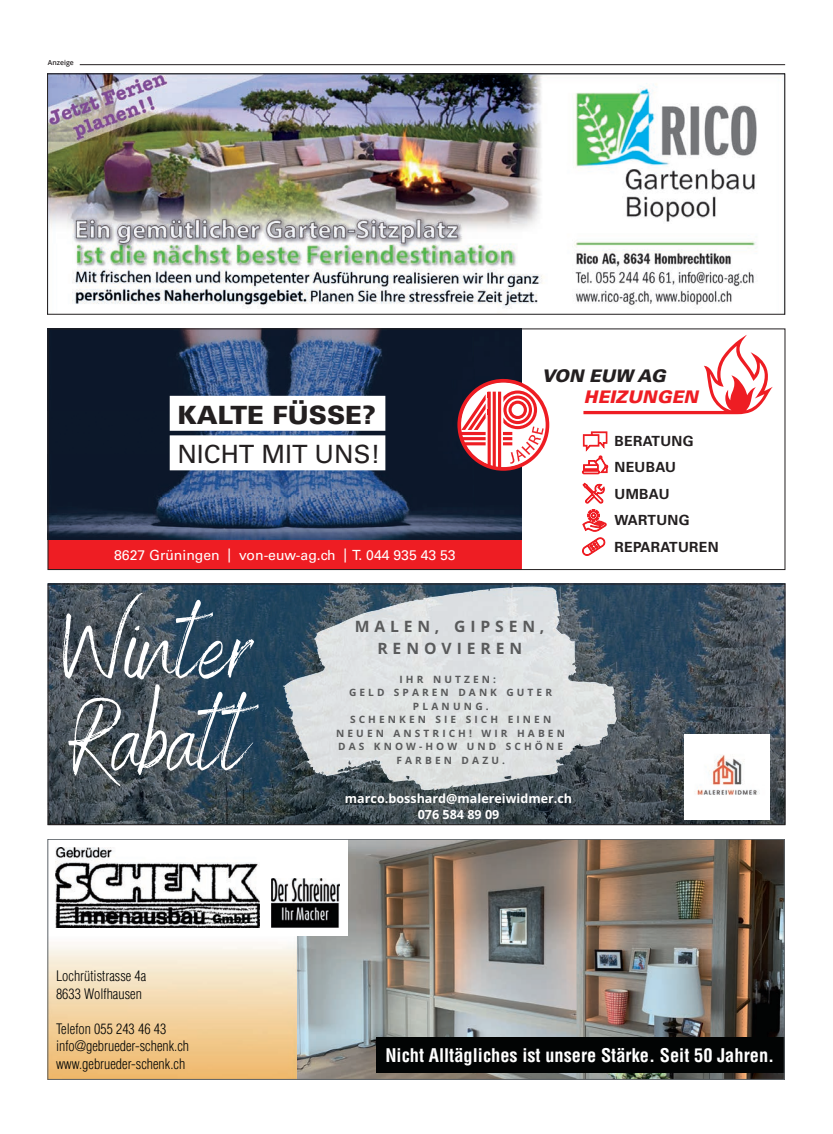
<style>
.page{position:relative;width:833px;height:1134px;background:#fff}
.page>*{position:absolute;margin:0;border:0;box-sizing:border-box;transform-origin:0 0}
.t1{font:102.25px/92px "Benedict";color:#fff}
.t2{font:25.12px "Univers LT Std";color:#231f20}
.t3{font:900 25.12px "Univers LT Std";color:#231f20}
.t4{font:18.38px "Generic 0";color:#fff}
.t5{font:italic 900 17.38px "Univers LT Std";letter-spacing:.015em;color:#ee1d23}
.t6{font:italic 900 17.38px "Univers LT Std";color:#231f20}
.t7{font:700 15.75px/22px "Open Sans";color:#595a5b;text-align:center}
.t8{font:14.12px/17.5px "Generic 2";color:#020404}
.t9{font:14px "Univers LT Std";color:#fff}
.t10{font:700 14px/26.5px "Univers LT Std";letter-spacing:.02em;color:#231f20}
.t11{font:700 12.62px/16.8px "Open Sans";color:#fff;text-align:center}
.t12{font:12.25px "Generic 1";color:#020404}
.t13{font:700 10.12px/13.5px "Open Sans";letter-spacing:.94em;color:#595a5b;text-align:center}
.t14{font:600 6.88px "Open Sans";letter-spacing:.005em;color:#231f20}
</style>
<div class="page">
<hr style="left:80px;top:64px;width:705px;height:1px;background:#231f20">
<svg style="left:50px;top:473px;width:557px;height:95px;fill:#ee1d23"></svg>
<img style="left:50px;top:331px;width:472px;height:209px">
<svg style="left:170px;top:396px;width:215px;height:74px"></svg>
<svg style="left:583px;top:483px;width:22px;height:20px"></svg>
<div style="left:582px;top:470px;width:17px;height:4px;border:1px solid #ee1d23;border-radius:2px"></div>
<svg style="left:457px;top:331px;width:316px;height:142px"></svg>
<svg style="left:582px;top:509px;width:24px;height:47px"></svg>
<div style="left:48px;top:329px;width:737px;height:241px;border:1px solid #231f20"></div>
<img style="left:50px;top:586px;width:733px;height:237px">
<img style="left:685px;top:734px;width:84px;height:85px">
<img style="left:283px;top:587px;width:233px;height:189px">
<div style="left:48px;top:584px;width:737px;height:241px;border:1px solid #231f20"></div>
<img style="left:49px;top:76px;width:708px;height:233px">
<div style="left:47px;top:74px;width:738px;height:240px;border:1px solid #231f20"></div>
<img style="left:50px;top:841px;width:732px;height:237px">
<div style="left:48px;top:839px;width:299px;height:96px;background:#fff"></div>
<img style="left:55px;top:847px;width:204px;height:80px">
<img style="left:271px;top:878px;width:68px;height:49px">
<div style="left:376px;top:1037px;width:408px;height:36px;background:#020404"></div>
<div style="left:48px;top:839px;width:736px;height:241px;border:1px solid #5d6368"></div>
<p class="t14" style="left:48px;top:58px;width:28px">Anzeige</p>
<h2 class="t3" style="left:177px;top:399px;width:200px">KALTE FÜSSE?</h2>
<h2 class="t2" style="left:177px;top:439px;width:204px">NICHT MIT UNS!</h2>
<h3 class="t9" style="left:114px;top:547px;width:343px">8627 Grüningen | von-euw-ag.ch | T. 044 935 43 53</h3>
<h3 class="t6" style="left:541px;top:364px;width:125px">VON EUW AG</h3>
<h3 class="t5" style="left:584px;top:386px;width:116px">HEIZUNGEN</h3>
<h3 class="t10" style="left:614px;top:427px;width:105px">BERATUNG<br>NEUBAU<br>UMBAU<br>WARTUNG<br>REPARATUREN</h3>
<h1 class="t1" style="left:63px;top:597px;width:189px">Winter<br>Rabatt</h1>
<h3 class="t8" style="left:56px;top:968px;width:92px">Lochrütistrasse 4a<br>8633 Wolfhausen</h3>
<h3 class="t8" style="left:56px;top:1021px;width:135px">Telefon 055 243 46 43 info@gebrueder-schenk.ch www.gebrueder-schenk.ch</h3>
<p class="t12" style="left:212px;top:914px;width:40px">GmbH</p>
<h3 class="t7" style="left:355px;top:615px;width:191px">M A L E N , G I P S E N ,<br>R E N O V I E R E N</h3>
<p class="t13" style="left:336px;top:672px;width:230px">I H R N U T Z E N :<br>G E L DS P A R E ND A N KG U T E R<br>P L A N U N G .<br>S C H E N K E NS I ES I C HE I N E N<br>N E U E NA N S T R I C H !W I RH A B E N<br>D A SK N O W - H O WU N DS C H Ö N E<br>F A R B E N D A Z U .</p>
<p class="t11" style="left:345px;top:789px;width:229px">marco.bosshard@malereiwidmer.ch<br>076 584 89 09</p>
<h3 class="t4" style="left:385px;top:1047px;width:390px">Nicht Alltägliches ist unsere Stärke. Seit 50 Jahren.</h3>
</div>
